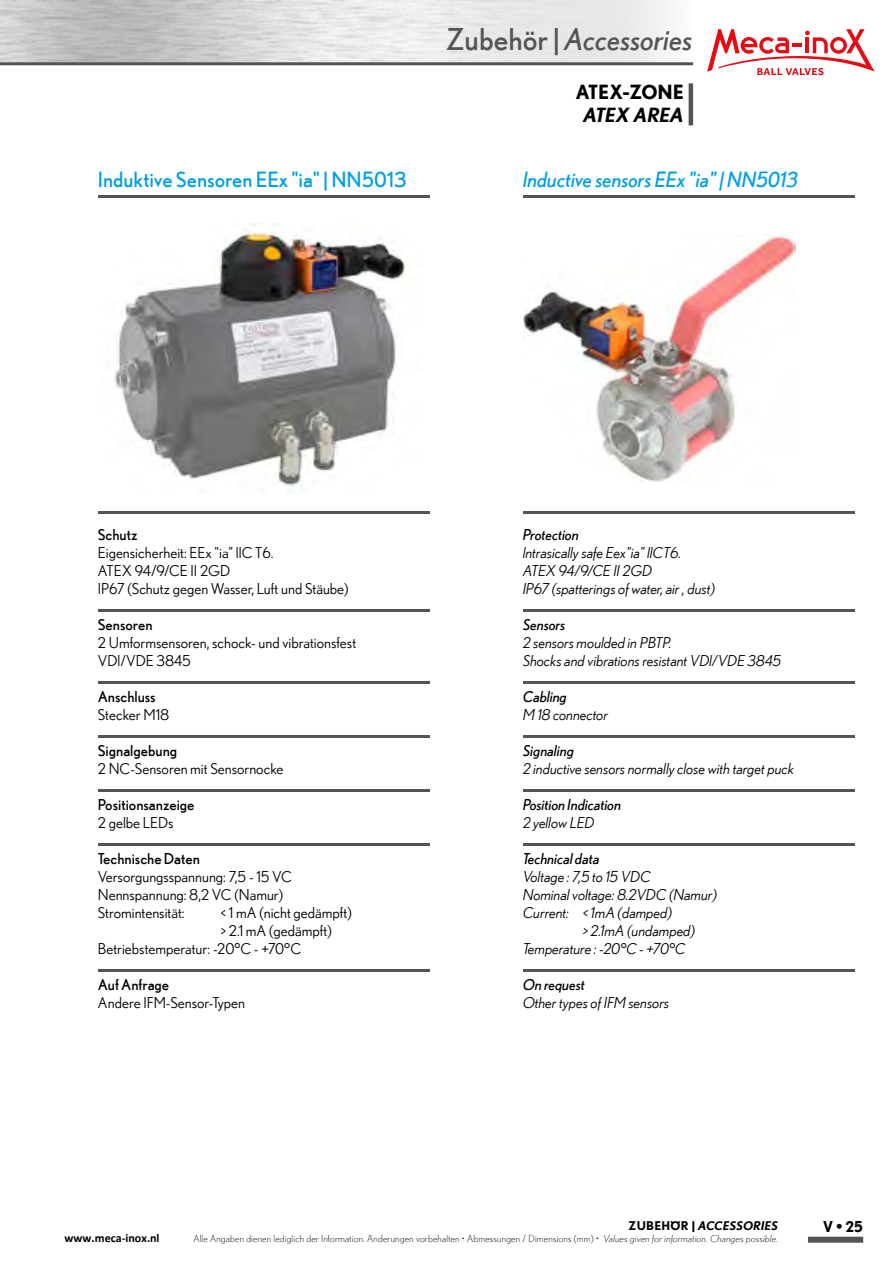
<style>
.page{position:relative;width:893px;height:1263px;background:#fff}
.page>*{position:absolute;margin:0;border:0;box-sizing:border-box;transform-origin:0 0}
.t1{font:italic 30px "Nobel";color:#535454}
.t2{font:21px "Nobel";color:#009fe3}
.t3{font:italic 21px "Nobel";color:#009fe3}
.t4{font:700 19.5px "Nobel";color:#000}
.t5{font:italic 700 19.5px "Nobel";color:#000}
.t6{font:15px/18px "Nobel";color:#000}
.t7{font:italic 15px/18px "Nobel";color:#000}
.t8{font:15px "Nobel";color:#000}
.t9{font:italic 15px "Nobel";color:#000}
.t10{font:700 15px "Nobel";color:#000}
.t11{font:italic 700 12px "Nobel";letter-spacing:.02em;color:#000}
.t12{font:700 12px "Calibri";color:#000}
.t13{font:300 9.75px "Nobel";letter-spacing:.02em;color:#000}
.s1{font-style:normal}
.s2{font-style:italic}
</style>
<div class="page">
<hr style="left:892px;top:829px;width:1px;height:240px;background:#535454">
<hr style="left:0;top:62px;width:693px;height:3px;background:#535454">
<div style="left:808px;top:1237px;width:55px;height:6px;background:#535454"></div>
<svg style="left:707px;top:29px;width:168px;height:46px"></svg>
<hr style="left:98px;top:196px;width:331px;height:2px;background:#535454">
<hr style="left:523px;top:195px;width:332px;height:2px;background:#535454">
<hr style="left:98px;top:511px;width:331px;height:2px;background:#535454">
<hr style="left:98px;top:610px;width:331px;height:2px;background:#535454">
<hr style="left:98px;top:682px;width:331px;height:2px;background:#535454">
<hr style="left:98px;top:736px;width:331px;height:2px;background:#535454">
<hr style="left:98px;top:790px;width:331px;height:2px;background:#535454">
<hr style="left:98px;top:844px;width:331px;height:2px;background:#535454">
<hr style="left:98px;top:970px;width:331px;height:2px;background:#535454">
<hr style="left:523px;top:511px;width:332px;height:2px;background:#535454">
<hr style="left:523px;top:610px;width:332px;height:2px;background:#535454">
<hr style="left:523px;top:682px;width:332px;height:2px;background:#535454">
<hr style="left:523px;top:736px;width:332px;height:2px;background:#535454">
<hr style="left:523px;top:790px;width:332px;height:2px;background:#535454">
<hr style="left:523px;top:844px;width:332px;height:2px;background:#535454">
<hr style="left:523px;top:970px;width:332px;height:2px;background:#535454">
<img style="left:523px;top:236px;width:273px;height:246px">
<img style="left:114px;top:224px;width:295px;height:270px">
<hr style="left:689px;top:83px;width:4px;height:42px;background:#535454">
<h1 class="t1" style="left:446px;top:21px;width:249px"><span class="s1">Zubehör |</span> Accessories</h1>
<h3 class="t4" style="left:576px;top:80px;width:110px">ATEX-ZONE</h3>
<h3 class="t5" style="left:583px;top:104px;width:102px">ATEX AREA</h3>
<h2 class="t2" style="left:98px;top:167px;width:310px">Induktive Sensoren EEx "ia" | NN5013</h2>
<h2 class="t3" style="left:523px;top:167px;width:277px">Inductive sensors EEx "ia" | NN5013</h2>
<p class="t8" style="left:98px;top:526px;width:41px">Schutz</p>
<p class="t6" style="left:98px;top:543px;width:252px">Eigensicherheit: EEx "ia" llC T6.<br>ATEX 94/9/CE II 2GD<br>IP67 (Schutz gegen Wasser, Luft und Stäube)</p>
<p class="t8" style="left:98px;top:616px;width:56px">Sensoren</p>
<p class="t6" style="left:98px;top:633px;width:260px">2 Umformsensoren, schock- und vibrationsfest<br>VDl/VDE 3845</p>
<p class="t8" style="left:98px;top:688px;width:59px">Anschluss</p>
<p class="t6" style="left:98px;top:705px;width:73px">Stecker M18</p>
<p class="t8" style="left:98px;top:742px;width:81px">Signalgebung</p>
<p class="t6" style="left:98px;top:759px;width:187px">2 NC-Sensoren mit Sensornocke</p>
<p class="t8" style="left:98px;top:796px;width:98px">Positionsanzeige</p>
<p class="t6" style="left:98px;top:813px;width:77px">2 gelbe LEDs</p>
<p class="t8" style="left:98px;top:850px;width:104px">Technische Daten</p>
<p class="t6" style="left:98px;top:867px;width:196px">Versorgungsspannung: 7,5 - 15 VC<br>Nennspannung: 8,2 VC (Namur)<br>Stromintensität:</p>
<p class="t6" style="left:221px;top:903px;width:132px">&lt; 1 mA (nicht gedämpft)</p>
<p class="t6" style="left:221px;top:921px;width:112px">&gt; 2.1 mA (gedämpft)</p>
<p class="t6" style="left:98px;top:939px;width:205px">Betriebstemperatur: -20°C - +70°C</p>
<p class="t8" style="left:98px;top:976px;width:73px">Auf Anfrage</p>
<p class="t6" style="left:98px;top:993px;width:149px">Andere IFM-Sensor-Typen</p>
<p class="t9" style="left:523px;top:526px;width:57px">Protection</p>
<p class="t7" style="left:523px;top:543px;width:194px">lntrasically safe Eex"ia" llCT6.<br>ATEX 94/9/CE II 2GD<br>IP67 (spatterings of water, air , dust)</p>
<p class="t9" style="left:523px;top:616px;width:44px">Sensors</p>
<p class="t7" style="left:523px;top:633px;width:260px">2 sensors moulded in PBTP.<br>Shocks and vibrations resistant VDl/VDE 3845</p>
<p class="t9" style="left:523px;top:688px;width:46px">Cabling</p>
<p class="t7" style="left:523px;top:705px;width:87px">M 18 connector</p>
<p class="t9" style="left:523px;top:742px;width:53px">Signaling</p>
<p class="t7" style="left:523px;top:759px;width:273px">2 inductive sensors normally close with target puck</p>
<p class="t9" style="left:523px;top:796px;width:100px">Position Indication</p>
<p class="t7" style="left:523px;top:813px;width:73px">2 yellow LED</p>
<p class="t9" style="left:523px;top:850px;width:78px">Technical data</p>
<p class="t7" style="left:523px;top:867px;width:196px">Voltage : 7,5 to 15 VDC<br>Nominal voltage: 8.2VDC (Namur)<br>Current: &lt; 1mA (damped)</p>
<p class="t7" style="left:523px;top:921px;width:174px;text-indent:60px">&gt; 2.1mA (undamped)<br>Temperature : -20°C - +70°C</p>
<p class="t9" style="left:523px;top:976px;width:64px">On request</p>
<p class="t7" style="left:523px;top:993px;width:148px">Other types of IFM sensors</p>
<p class="t12" style="left:65px;top:1230px;width:96px">www.meca-inox.nl</p>
<p class="t11" style="left:629px;top:1218px;width:151px"><span class="s1">ZUBEHÖR |</span> ACCESSORIES</p>
<p class="t13" style="left:193px;top:1233px;width:586px">Alle Angaben dienen lediglich der Information. Änderungen vorbehalten • Abmessungen / Dimensions (mm) • <span class="s2">Values given for information. Changes possible.</span></p>
<p class="t10" style="left:823px;top:1218px;width:42px">V • 25</p>
</div>
